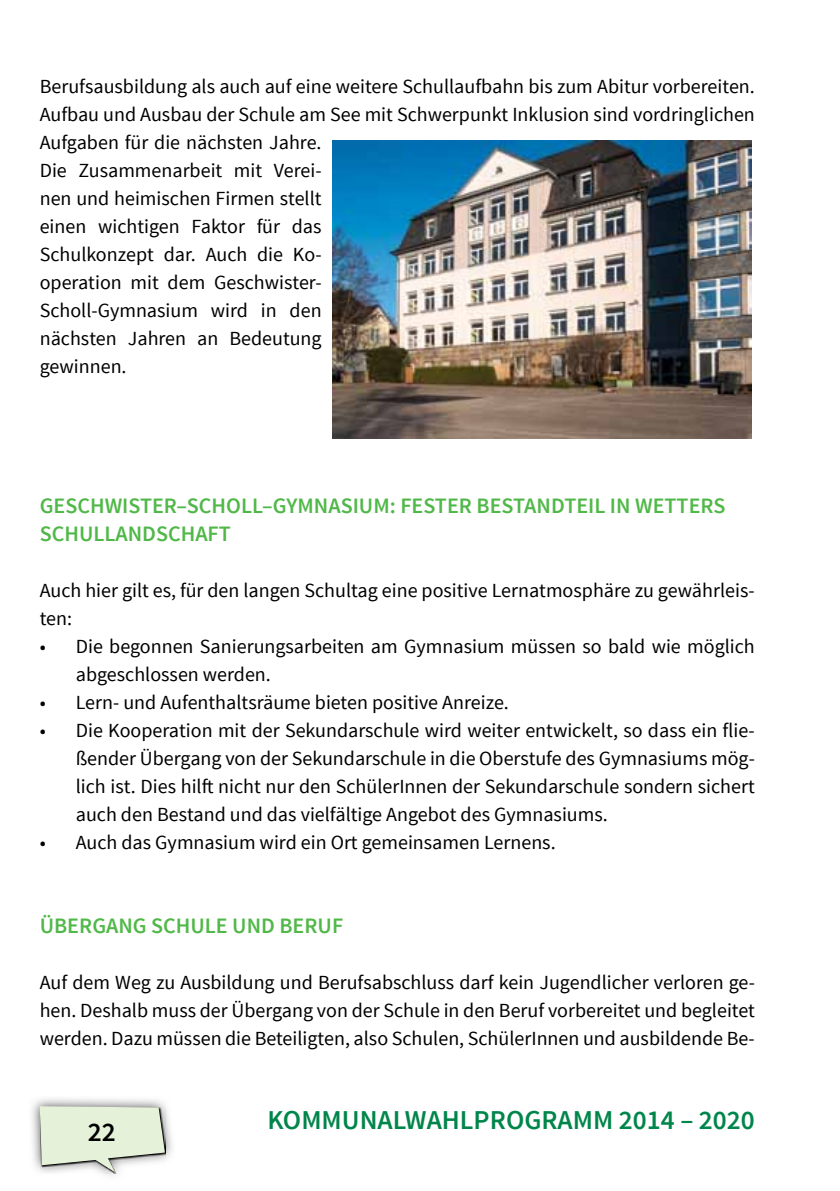
<style>
.page{position:relative;width:840px;height:1191px;background:#fff}
.page>*{position:absolute;margin:0;border:0;box-sizing:border-box;transform-origin:0 0}
.t1{font:600 27.2px "Source Sans Pro";color:#00854a}
.t2{font:600 27.2px "Source Sans Pro";color:#000}
.t3{font:600 22px/28px "Source Sans Pro";color:#50b848}
.t4{font:20px/28px "Source Sans Pro";color:#000}
</style>
<div class="page">
<img style="left:32px;top:1098px;width:140px;height:78px">
<img style="left:40px;top:1107px;width:126px;height:66px">
<svg style="left:40px;top:1106px;width:125px;height:66px;background:#dce5d2"></svg>
<img style="left:333px;top:141px;width:418px;height:297px">
<p class="t4" style="left:40px;top:73px;width:716px">Berufsausbildung als auch auf eine weitere Schullaufbahn bis zum Abitur vorbereiten.<br>Aufbau und Ausbau der Schule am See mit Schwerpunkt Inklusion sind vordringlichen Aufgaben für die nächsten Jahre.<br>Die Zusammenarbeit mit Verei-<br>nen und heimischen Firmen stellt<br>einen wichtigen Faktor für das<br>Schulkonzept dar. Auch die Ko-<br>operation mit dem Geschwister-<br>Scholl-Gymnasium wird in den<br>nächsten Jahren an Bedeutung<br>gewinnen.</p>
<p class="t3" style="left:40px;top:492px;width:686px">GESCHWISTER–SCHOLL–GYMNASIUM: FESTER BESTANDTEIL IN WETTERS<br>SCHULLANDSCHAFT</p>
<p class="t4" style="left:40px;top:577px;width:716px">Auch hier gilt es, für den langen Schultag eine positive Lernatmosphäre zu gewährleis&shy;ten:</p>
<p class="t4" style="left:76px;top:633px;width:680px;text-indent:-36px">• Die begonnen Sanierungsarbeiten am Gymnasium müssen so bald wie möglich abgeschlossen werden.</p>
<p class="t4" style="left:40px;top:689px;width:470px">• Lern- und Aufenthaltsräume bieten positive Anreize.</p>
<p class="t4" style="left:76px;top:717px;width:680px;text-align:justify;text-indent:-36px">• Die Kooperation mit der Sekundarschule wird weiter entwickelt, so dass ein flie&shy;ßender Übergang von der Sekundarschule in die Oberstufe des Gymnasiums mög&shy;lich ist. Dies hilft nicht nur den SchülerInnen der Sekundarschule sondern sichert auch den Bestand und das vielfältige Angebot des Gymnasiums.</p>
<p class="t4" style="left:40px;top:829px;width:517px">• Auch das Gymnasium wird ein Ort gemeinsamen Lernens.</p>
<p class="t3" style="left:40px;top:912px;width:305px">ÜBERGANG SCHULE UND BERUF</p>
<p class="t4" style="left:40px;top:969px;width:716px;text-align:justify">Auf dem Weg zu Ausbildung und Berufsabschluss darf kein Jugendlicher verloren ge&shy;hen. Deshalb muss der Übergang von der Schule in den Beruf vorbereitet und begleitet werden. Dazu müssen die Beteiligten, also Schulen, SchülerInnen und ausbildende Be-</p>
<h1 class="t2" style="left:88px;top:1114px;width:29px">22</h1>
<h1 class="t1" style="left:267px;top:1103px;width:488px">KOMMUNALWAHLPROGRAMM 2014 – 2020</h1>
</div>
